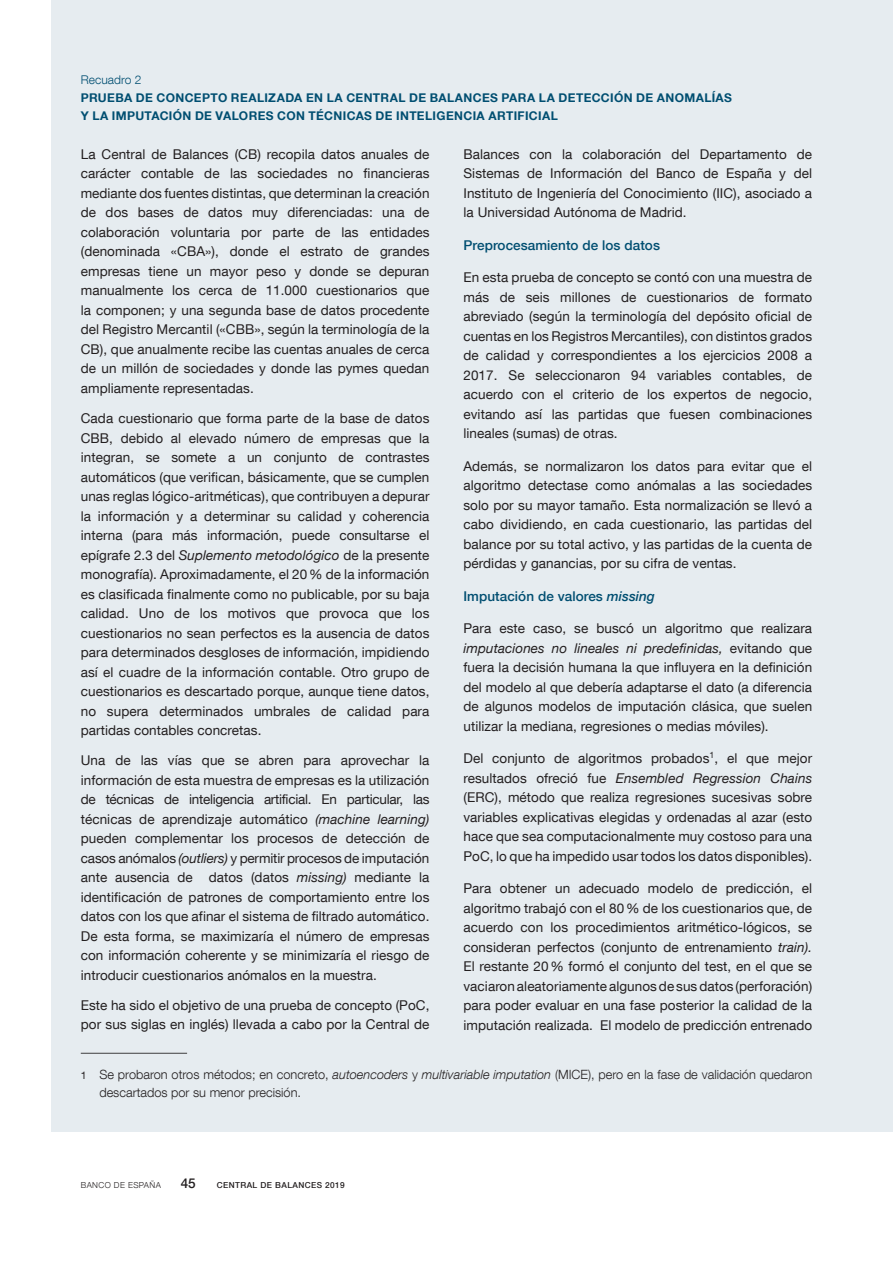
<style>
.page{position:relative;width:893px;height:1263px;background:#fff}
.page>*{position:absolute;margin:0;border:0;box-sizing:border-box;transform-origin:0 0}
.Texto_recuadro{font:13.5px/19.5px "Bd E Neue Helvetica";letter-spacing:.005em;color:#231f20;text-align:justify}
.Ladillo_recuadro_1{font:500 13.5px "Bd E Neue Helvetica";letter-spacing:.005em;color:#004e71}
.t1{font:500 13.5px "Bd E Neue Helvetica";color:#231f20}
.Citas_recuadro{font:300 12.75px/18px "Bd E Neue Helvetica";color:#231f20}
.Título_recuadro{font:700 12px/18px "Bd E Neue Helvetica";letter-spacing:.03em;color:#004e71}
.Numero_recuadro{font:300 12px "Bd E Neue Helvetica";letter-spacing:.005em;color:#004e71}
.t2{font:500 8.25px "Bd E Neue Helvetica";letter-spacing:.05em;color:#231f20}
.t3{font:300 8.25px "Bd E Neue Helvetica";letter-spacing:.05em;color:#231f20}
.s1{font-style:italic}
.s2{font-weight:400;font-size:10.5px}
</style>
<div class="page">
<div style="left:51px;top:0;width:842px;height:1131px;background:#e6ecf0"></div>
<hr style="left:81px;top:1053px;width:106px;height:1px;background:#3e3e3f">
<p class="Numero_recuadro" style="left:81px;top:72px;width:62px">Recuadro 2</p>
<p class="Título_recuadro" style="left:81px;top:88px;width:653px">PRUEBA DE CONCEPTO REALIZADA EN LA CENTRAL DE BALANCES PARA LA DETECCIÓN DE ANOMALÍAS<br>Y LA IMPUTACIÓN DE VALORES CON TÉCNICAS DE INTELIGENCIA ARTIFICIAL</p>
<p class="Texto_recuadro" style="left:81px;top:144px;width:350px">La Central de Balances (CB) recopila datos anuales de carácter contable de las sociedades no financieras mediante dos fuentes distintas, que determinan la creación de dos bases de datos muy diferenciadas: una de colaboración voluntaria por parte de las entidades (denominada «CBA»), donde el estrato de grandes empresas tiene un mayor peso y donde se depuran manualmente los cerca de 11.000 cuestionarios que la componen; y una segunda base de datos procedente del Registro Mercantil («CBB», según la terminología de la CB), que anualmente recibe las cuentas anuales de cerca de un millón de sociedades y donde las pymes quedan ampliamente representadas.</p>
<p class="Texto_recuadro" style="left:81px;top:408px;width:350px">Cada cuestionario que forma parte de la base de datos CBB, debido al elevado número de empresas que la integran, se somete a un conjunto de contrastes automáticos (que verifican, básicamente, que se cumplen unas reglas lógico-aritméticas), que contribuyen a depurar la información y a determinar su calidad y coherencia interna (para más información, puede consultarse el epígrafe 2.3 del <span class="s1">Suplemento metodológico</span> de la presente monografía). Aproximadamente, el 20% de la información es clasificada finalmente como no publicable, por su baja calidad. Uno de los motivos que provoca que los cuestionarios no sean perfectos es la ausencia de datos para determinados desgloses de información, impidiendo así el cuadre de la información contable. Otro grupo de cuestionarios es descartado porque, aunque tiene datos, no supera determinados umbrales de calidad para partidas contables concretas.</p>
<p class="Texto_recuadro" style="left:81px;top:750px;width:350px">Una de las vías que se abren para aprovechar la información de esta muestra de empresas es la utilización de técnicas de inteligencia artificial. En particular, las técnicas de aprendizaje automático <span class="s1">(machine learning) </span>pueden complementar los procesos de detección de casos anómalos <span class="s1">(outliers)</span> y permitir procesos de imputación ante ausencia de datos (datos <span class="s1">missing)</span> mediante la identificación de patrones de comportamiento entre los datos con los que afinar el sistema de filtrado automático.<br>De esta forma, se maximizaría el número de empresas con información coherente y se minimizaría el riesgo de introducir cuestionarios anómalos en la muestra.</p>
<p class="Texto_recuadro" style="left:81px;top:995px;width:350px">Este ha sido el objetivo de una prueba de concepto (PoC, por sus siglas en inglés) llevada a cabo por la Central de</p>
<p class="Texto_recuadro" style="left:463px;top:144px;width:350px">Balances con la colaboración del Departamento de Sistemas de Información del Banco de España y del Instituto de Ingeniería del Conocimiento (IIC), asociado a la Universidad Autónoma de Madrid.</p>
<p class="Ladillo_recuadro_1" style="left:463px;top:237px;width:198px">Preprocesamiento de los datos</p>
<p class="Texto_recuadro" style="left:463px;top:267px;width:350px">En esta prueba de concepto se contó con una muestra de más de seis millones de cuestionarios de formato abreviado (según la terminología del depósito oficial de cuentas en los Registros Mercantiles), con distintos grados de calidad y correspondientes a los ejercicios 2008 a 2017. Se seleccionaron 94 variables contables, de acuerdo con el criterio de los expertos de negocio, evitando así las partidas que fuesen combinaciones lineales (sumas) de otras.</p>
<p class="Texto_recuadro" style="left:463px;top:456px;width:350px">Además, se normalizaron los datos para evitar que el algoritmo detectase como anómalas a las sociedades solo por su mayor tamaño. Esta normalización se llevó a cabo dividiendo, en cada cuestionario, las partidas del balance por su total activo, y las partidas de la cuenta de pérdidas y ganancias, por su cifra de ventas.</p>
<p class="Ladillo_recuadro_1" style="left:463px;top:588px;width:193px">Imputación de valores <span class="s1">missing</span></p>
<p class="Texto_recuadro" style="left:463px;top:618px;width:350px">Para este caso, se buscó un algoritmo que realizara <span class="s1">imputaciones no lineales ni predefinidas,</span> evitando que fuera la decisión humana la que influyera en la definición del modelo al que debería adaptarse el dato (a diferencia de algunos modelos de imputación clásica, que suelen utilizar la mediana, regresiones o medias móviles).</p>
<p class="Texto_recuadro" style="left:463px;top:748px;width:350px">Del conjunto de algoritmos probados<sup>1</sup>, el que mejor resultados ofreció fue <span class="s1">Ensembled Regression Chains </span>(ERC), método que realiza regresiones sucesivas sobre variables explicativas elegidas y ordenadas al azar (esto hace que sea computacionalmente muy costoso para una PoC, lo que ha impedido usar todos los datos disponibles).</p>
<p class="Texto_recuadro" style="left:463px;top:878px;width:350px">Para obtener un adecuado modelo de predicción, el algoritmo trabajó con el 80% de los cuestionarios que, de acuerdo con los procedimientos aritmético-lógicos, se consideran perfectos (conjunto de entrenamiento <span class="s1">train).<br></span>El restante 20% formó el conjunto del test, en el que se vaciaron aleatoriamente algunos de sus datos (perforación) para poder evaluar en una fase posterior la calidad de la imputación realizada. El modelo de predicción entrenado</p>
<p class="Citas_recuadro" style="left:99px;top:1065px;width:714px;text-indent:-19px"><span class="s2">1</span> Se probaron otros métodos; en concreto, <span class="s1">autoencoders</span> y <span class="s1">multivariable imputation</span> (MICE), pero en la fase de validación quedaron descartados por su menor precisión.</p>
<p class="t3" style="left:81px;top:1180px;width:82px">BANCO DE ESPAÑA</p>
<p class="t1" style="left:181px;top:1175px;width:16px">45</p>
<p class="t2" style="left:217px;top:1180px;width:129px">CENTRAL DE BALANCES 2019</p>
</div>
